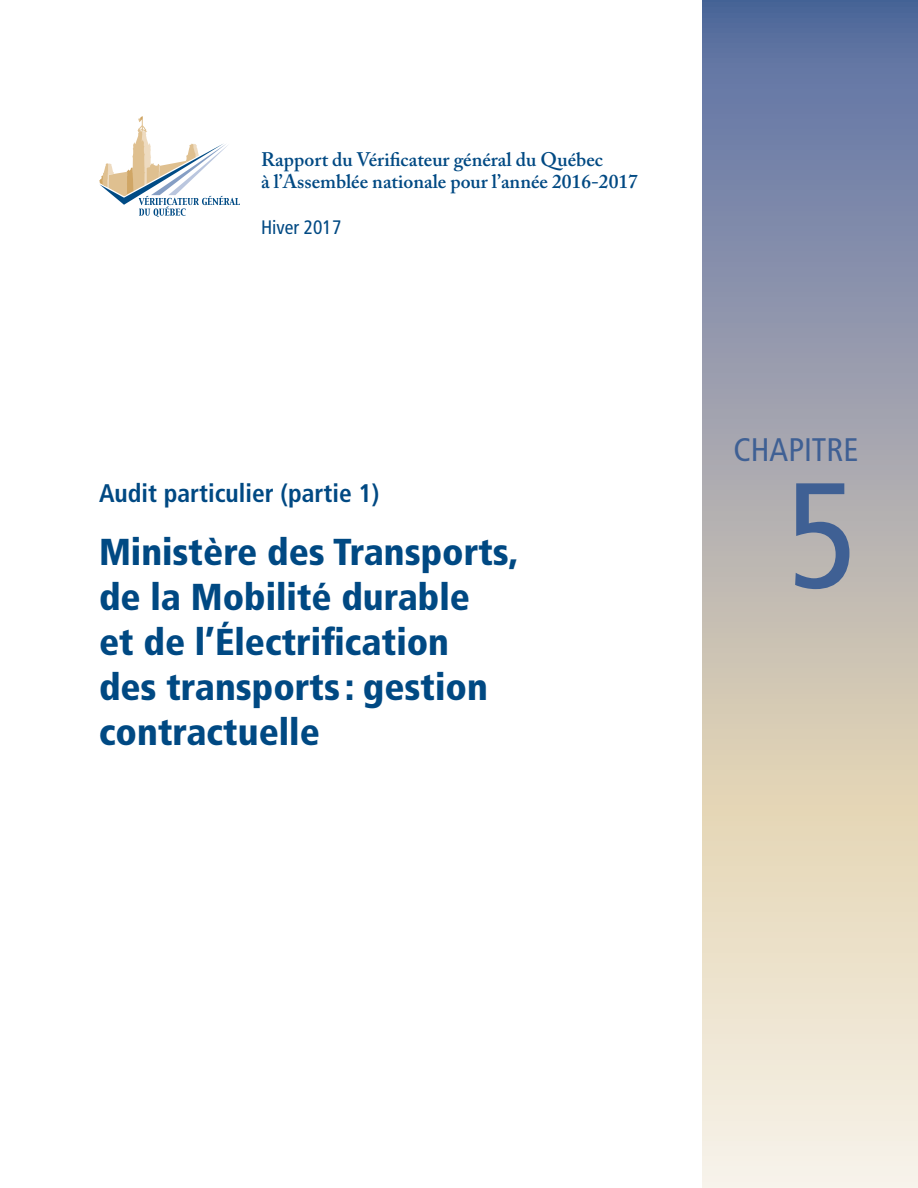
<style>
.page{position:relative;width:918px;height:1188px;background:#fff}
.page>*{position:absolute;margin:0;border:0;box-sizing:border-box;transform-origin:0 0}
.t1{font:condensed 150px "Frutiger";color:#3f6094}
.t2{font:900 condensed 37.5px/45px "Frutiger";color:#004983}
.t3{font:condensed 32.7px "Frutiger";color:#3f6094}
.t4{font:700 condensed 25.5px "Frutiger";color:#004983}
.t5{font:600 19.5px/21.8px "Adobe Caslon Pro";color:#004983}
.t6{font:condensed 19.5px "Frutiger";color:#004983}
</style>
<div class="page">
<svg style="left:702px;top:0;width:216px;height:1188px"></svg>
<svg style="left:99px;top:116px;width:141px;height:101px"></svg>
<p class="t5" style="left:261px;top:148px;width:378px">Rapport du Vérificateur général du Québec<br>à l’Assemblée nationale pour l’année 2016-2017</p>
<p class="t6" style="left:261px;top:216px;width:82px">Hiver 2017</p>
<p class="t4" style="left:99px;top:478px;width:282px">Audit particulier (partie 1)</p>
<p class="t2" style="left:99px;top:530px;width:421px">Ministère des Transports, de la Mobilité durable<br>et de l’Électrification<br>des transports : gestion contractuelle</p>
<p class="t3" style="left:733px;top:431px;width:127px">CHAPITRE</p>
<h1 class="t1" style="left:786px;top:449px;width:73px">5</h1>
</div>
